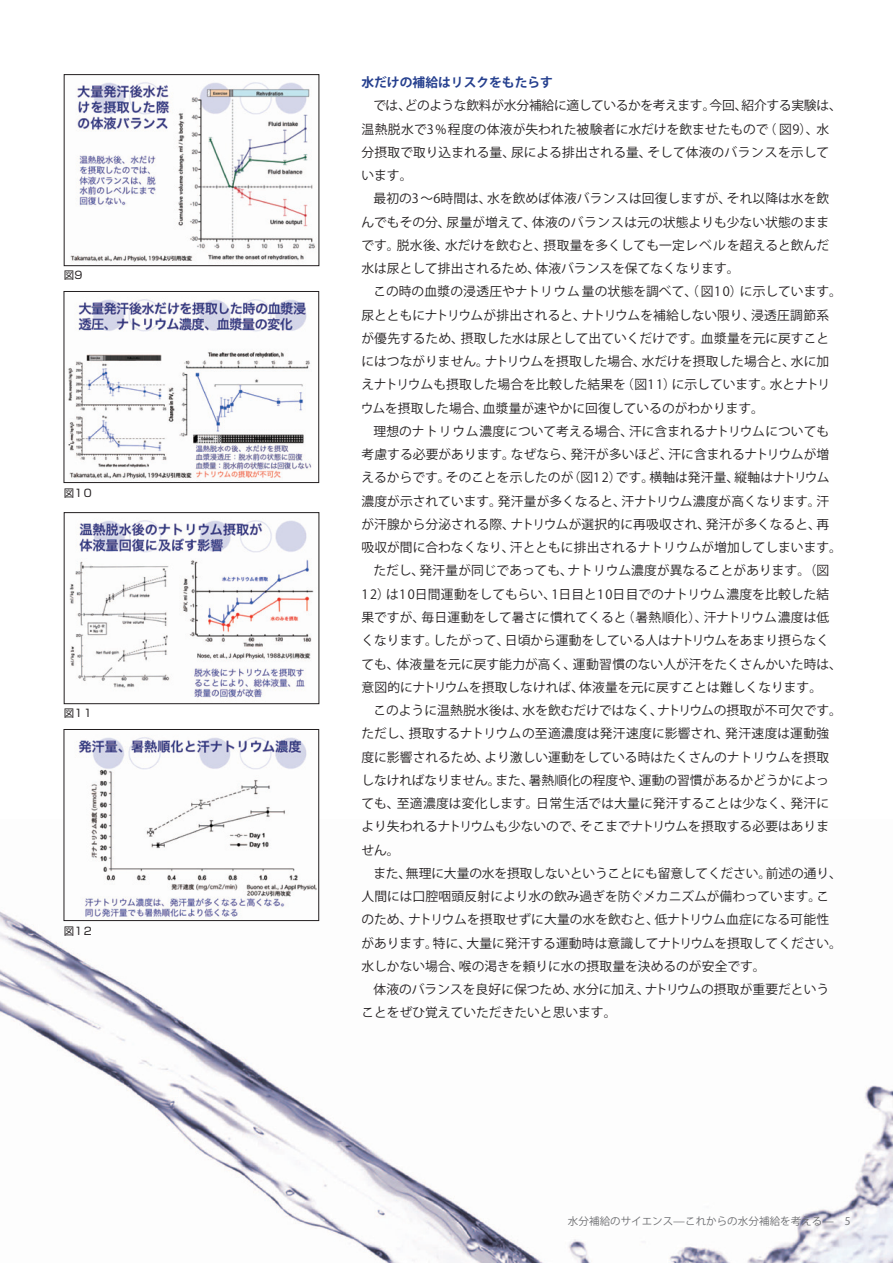
<style>
.page{position:relative;width:893px;height:1263px;background:#fff}
.page>*{position:absolute;margin:0;border:0;box-sizing:border-box;transform-origin:0 0}
.t1{font:12.75px/23.2px "Koz Go Pr 6 N";color:#231f20}
.t2{font:700 12.75px "Koz Go Pr 6 N";color:#253f8e}
.t3{font:10.5px "Koz Go Pr 6 N";color:#6c6d70}
.t4{font:10.5px "Shin Go Pr 6 N";color:#231f20}
</style>
<div class="page">
<img style="left:0;top:820px;width:893px;height:443px">
<img style="left:68px;top:299px;width:244px;height:182px">
<div style="left:64px;top:291px;width:255px;height:192px;border:1px solid #231f20"></div>
<img style="left:66px;top:737px;width:251px;height:182px">
<div style="left:64px;top:729px;width:255px;height:192px;border:1px solid #231f20"></div>
<img style="left:70px;top:82px;width:246px;height:182px">
<div style="left:64px;top:74px;width:255px;height:192px;border:1px solid #231f20"></div>
<img style="left:69px;top:520px;width:245px;height:178px">
<div style="left:64px;top:512px;width:255px;height:192px;border:1px solid #231f20"></div>
<p class="t4" style="left:64px;top:266px;width:20px">図9</p>
<p class="t4" style="left:64px;top:485px;width:29px">図10</p>
<p class="t4" style="left:64px;top:704px;width:29px">図11</p>
<p class="t4" style="left:64px;top:923px;width:29px">図12</p>
<p class="t2" style="left:361px;top:75px;width:193px">水だけの補給はリスクをもたらす</p>
<p class="t1" style="left:361px;top:94px;width:482px;text-indent:12px">では、どのような飲料が水分補給に適しているかを考えます。今回、紹介する実験は、温熱脱水で3 % 程度の体液が失われた被験者に水だけを飲ませたもので（図9）、水分摂取で取り込まれる量、尿による排出される量、そして体液のバランスを示しています。</p>
<p class="t1" style="left:361px;top:187px;width:469px;text-align:justify;text-indent:12px">最初の3 ～6時間は、水を飲めば体液バランスは回復しますが、それ以降は水を飲んでもその分、尿量が増えて、体液のバランスは元の状態よりも少ない状態のままです。脱水後、水だけを飲むと、摂取量を多くしても一定レベルを超えると飲んだ水は尿として排出されるため、体液バランスを保てなくなります。</p>
<p class="t1" style="left:361px;top:280px;width:483px;text-indent:13px">この時の血漿の浸透圧やナトリウム量の状態を調べて、（図1 0）に示しています。尿とともにナトリウムが排出されると、ナトリウムを補給しない限り、浸透圧調節系が優先するため、摂取した水は尿として出ていくだけです。血漿量を元に戻すことにはつながりません。ナトリウムを摂取した場合、水だけを摂取した場合と、水に加えナトリウムも摂取した場合を比較した結果を（図1 1）に示しています。水とナトリウムを摂取した場合、血漿量が速やかに回復しているのがわかります。</p>
<p class="t1" style="left:373px;top:420px;width:457px">理想のナトリウム濃度について考える場合、汗に含まれるナトリウムについても</p>
<p class="t1" style="left:361px;top:443px;width:469px">考慮する必要があります。なぜなら、発汗が多いほど、汗に含まれるナトリウムが増</p>
<p class="t1" style="left:361px;top:466px;width:469px">えるからです。そのことを示したのが（図1 2）です。横軸は発汗量、縦軸はナトリウム</p>
<p class="t1" style="left:361px;top:490px;width:469px">濃度が示されています。発汗量が多くなると、汗ナトリウム濃度が高くなります。汗</p>
<p class="t1" style="left:361px;top:513px;width:469px">が汗腺から分泌される際、ナトリウムが選択的に再吸収され、発汗が多くなると、再</p>
<p class="t1" style="left:361px;top:536px;width:482px">吸収が間に合わなくなり、汗とともに排出されるナトリウムが増加してしまいます。</p>
<p class="t1" style="left:373px;top:559px;width:457px">ただし、発汗量が同じであっても、ナトリウム濃度が異なることがあります。（図</p>
<p class="t1" style="left:361px;top:583px;width:469px">1 2）は1 0日間運動をしてもらい、1日目と1 0日目でのナトリウム濃度を比較した結</p>
<p class="t1" style="left:361px;top:606px;width:469px">果ですが、毎日運動をして暑さに慣れてくると（暑熱順化）、汗ナトリウム濃度は低</p>
<p class="t1" style="left:361px;top:629px;width:469px">くなります。したがって、日頃から運動をしている人はナトリウムをあまり摂らなく</p>
<p class="t1" style="left:361px;top:652px;width:482px">ても、体液量を元に戻す能力が高く、運動習慣のない人が汗をたくさんかいた時は、</p>
<p class="t1" style="left:361px;top:676px;width:462px">意図的にナトリウムを摂取しなければ、体液量を元に戻すことは難しくなります。</p>
<p class="t1" style="left:373px;top:699px;width:470px">このように温熱脱水後は、水を飲むだけではなく、ナトリウムの摂取が不可欠です。</p>
<p class="t1" style="left:361px;top:722px;width:469px">ただし、摂取するナトリウムの至適濃度は発汗速度に影響され、発汗速度は運動強</p>
<p class="t1" style="left:361px;top:745px;width:469px">度に影響されるため、より激しい運動をしている時はたくさんのナトリウムを摂取</p>
<p class="t1" style="left:361px;top:769px;width:469px">しなければなりません。また、暑熱順化の程度や、運動の習慣があるかどうかによっ</p>
<p class="t1" style="left:361px;top:792px;width:469px">ても、至適濃度は変化します。日常生活では大量に発汗することは少なく、発汗に</p>
<p class="t1" style="left:361px;top:815px;width:469px">より失われるナトリウムも少ないので、そこまでナトリウムを摂取する必要はありま</p>
<p class="t1" style="left:361px;top:838px;width:40px">せん。</p>
<p class="t1" style="left:373px;top:862px;width:470px">また、無理に大量の水を摂取しないということにも留意してください。前述の通り、</p>
<p class="t1" style="left:361px;top:885px;width:469px">人間には口腔咽頭反射により水の飲み過ぎを防ぐメカニズムが備わっています。こ</p>
<p class="t1" style="left:361px;top:908px;width:469px">のため、ナトリウムを摂取せずに大量の水を飲むと、低ナトリウム血症になる可能性</p>
<p class="t1" style="left:361px;top:931px;width:482px">があります。特に、大量に発汗する運動時は意識してナトリウムを摂取してください。</p>
<p class="t1" style="left:361px;top:955px;width:406px">水しかない場合、喉の渇きを頼りに水の摂取量を決めるのが安全です。</p>
<p class="t1" style="left:373px;top:978px;width:457px">体液のバランスを良好に保つため、水分に加え、ナトリウムの摂取が重要だという</p>
<p class="t1" style="left:361px;top:1001px;width:256px">ことをぜひ覚えていただきたいと思います。</p>
<p class="t3" style="left:568px;top:1215px;width:284px">水分補給のサイエンス—これからの水分補給を考える—　5</p>
</div>
